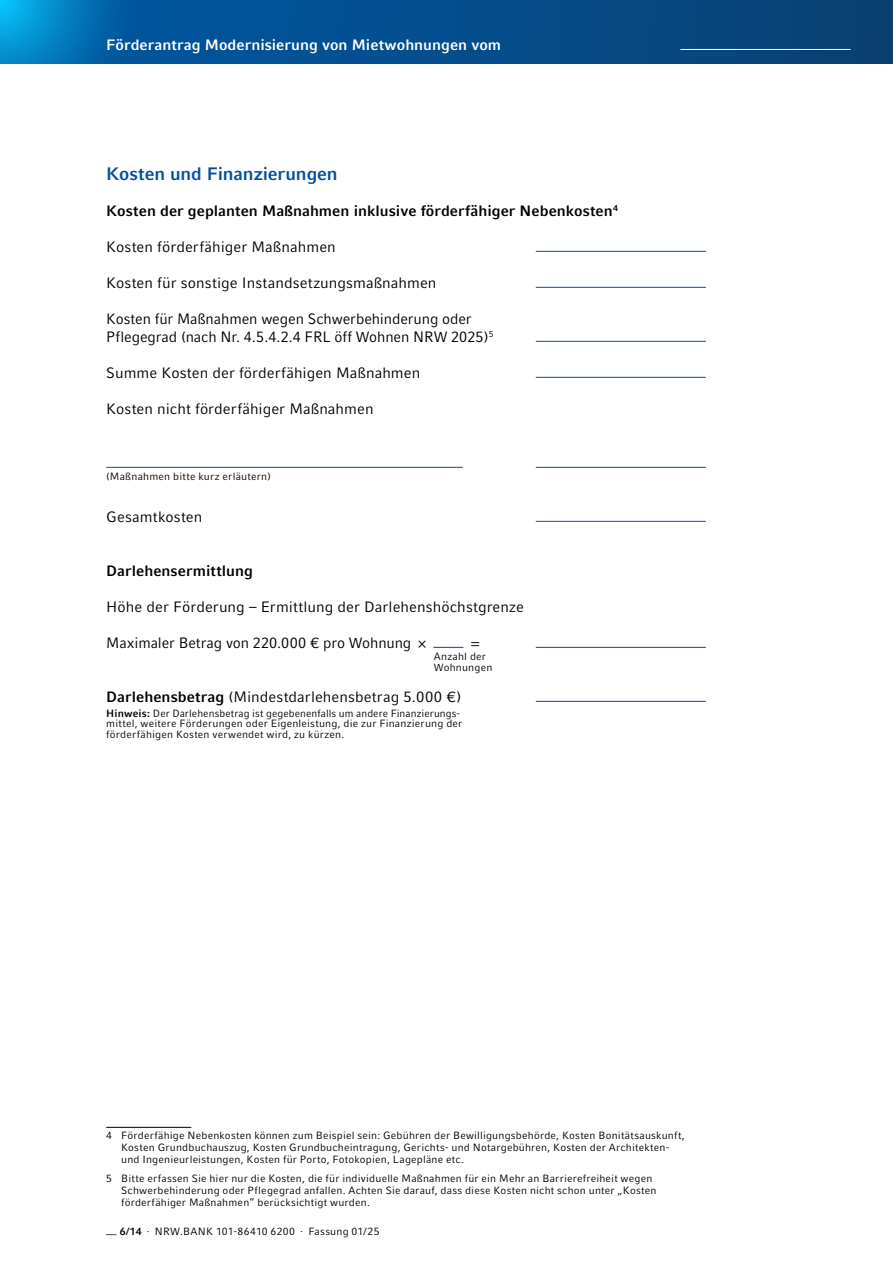
<style>
.page{position:relative;width:893px;height:1263px;background:#fff}
.page>*{position:absolute;margin:0;border:0;box-sizing:border-box;transform-origin:0 0}
.HL_Kapitel_HL{font:700 18px "Compatil Fact LT Pro";letter-spacing:-.01em;color:#024da1}
.G_G__LZ{font:15px/18px "Compatil Fact LT Pro";color:#000}
.G_G_Bold_LZ{font:700 15px "Compatil Fact LT Pro";color:#000}
.t1{font:700 15px "Compatil Fact LT Pro";color:#fff}
.Fuss_Norm_End_Fußnote{font:10.5px/12px "Compatil Fact LT Pro";letter-spacing:.02em;color:#000}
._7_Punkt{font:10.5px/10.5px "Compatil Fact LT Pro";letter-spacing:.015em;color:#000}
.G_G_frei{font:10.5px/10.5px "Compatil Fact LT Pro";letter-spacing:.02em;color:#000}
.s1{font-weight:700}
</style>
<div class="page">
<svg style="left:0;top:0;width:893px;height:64px;background:#045290"></svg>
<hr style="left:680px;top:49px;width:170px;height:1px;background:#fff">
<hr style="left:536px;top:251px;width:170px;height:1px;background:#024da1">
<hr style="left:536px;top:287px;width:170px;height:1px;background:#024da1">
<hr style="left:536px;top:341px;width:170px;height:1px;background:#024da1">
<hr style="left:536px;top:377px;width:170px;height:1px;background:#024da1">
<hr style="left:106px;top:467px;width:357px;height:1px;background:#024da1">
<hr style="left:536px;top:467px;width:170px;height:1px;background:#024da1">
<hr style="left:536px;top:521px;width:170px;height:1px;background:#024da1">
<hr style="left:433px;top:647px;width:30px;height:1px;background:#024da1">
<hr style="left:536px;top:647px;width:170px;height:1px;background:#024da1">
<hr style="left:536px;top:701px;width:170px;height:1px;background:#024da1">
<hr style="left:106px;top:1127px;width:85px;height:1px;background:#000">
<h2 class="t1" style="left:106px;top:36px;width:396px">Förderantrag Modernisierung von Mietwohnungen vom</h2>
<h2 class="HL_Kapitel_HL" style="left:106px;top:163px;width:233px">Kosten und Finanzierungen</h2>
<p class="G_G_Bold_LZ" style="left:106px;top:202px;width:513px">Kosten der geplanten Maßnahmen inklusive förderfähiger Nebenkosten<sup>4</sup></p>
<p class="G_G__LZ" style="left:106px;top:237px;width:231px">Kosten förderfähiger Maßnahmen</p>
<p class="G_G__LZ" style="left:106px;top:273px;width:332px">Kosten für sonstige Instandsetzungsmaßnahmen</p>
<p class="G_G__LZ" style="left:106px;top:309px;width:389px">Kosten für Maßnahmen wegen Schwerbehinderung oder<br>Pflegegrad (nach Nr. 4.5.4.2.4 FRL öff Wohnen NRW 2025)<sup>5</sup></p>
<p class="G_G__LZ" style="left:106px;top:363px;width:316px">Summe Kosten der förderfähigen Maßnahmen</p>
<p class="G_G__LZ" style="left:106px;top:399px;width:269px">Kosten nicht förderfähiger Maßnahmen</p>
<p class="_7_Punkt" style="left:106px;top:471px;width:166px">(Maßnahmen bitte kurz erläutern)</p>
<p class="G_G__LZ" style="left:106px;top:507px;width:98px">Gesamtkosten</p>
<p class="G_G_Bold_LZ" style="left:106px;top:562px;width:148px">Darlehensermittlung</p>
<p class="G_G__LZ" style="left:106px;top:597px;width:419px">Höhe der Förderung – Ermittlung der Darlehenshöchstgrenze</p>
<p class="G_G__LZ" style="left:106px;top:633px;width:322px">Maximaler Betrag von 220.000 € pro Wohnung ×</p>
<p class="G_G__LZ" style="left:471px;top:633px;width:10px">=</p>
<p class="G_G__LZ" style="left:106px;top:687px;width:357px"><span class="s1">Darlehensbetrag</span> (Mindestdarlehensbetrag 5.000 €)</p>
<p class="G_G_frei" style="left:434px;top:651px;width:60px">Anzahl der<br>Wohnungen</p>
<p class="_7_Punkt" style="left:106px;top:708px;width:358px"><span class="s1">Hinweis:</span> Der Darlehensbetrag ist gegebenenfalls um andere Finanzierungs&shy;mittel, weitere Förderungen oder Eigenleistung, die zur Finanzierung der förderfähigen Kosten verwendet wird, zu kürzen.</p>
<p class="Fuss_Norm_End_Fußnote" style="left:121px;top:1130px;width:565px;text-indent:-15px">4 Förderfähige Nebenkosten können zum Beispiel sein: Gebühren der Bewilligungsbehörde, Kosten Bonitätsauskunft,<br>Kosten Grundbuchauszug, Kosten Grundbucheintragung, Gerichts- und Notargebühren, Kosten der Architekten&shy;und Ingenieurleistungen, Kosten für Porto, Fotokopien, Lagepläne etc.</p>
<p class="Fuss_Norm_End_Fußnote" style="left:121px;top:1172px;width:537px;text-indent:-15px">5 Bitte erfassen Sie hier nur die Kosten, die für individuelle Maßnahmen für ein Mehr an Barrierefreiheit wegen<br>Schwerbehinderung oder Pflegegrad anfallen. Achten Sie darauf, dass diese Kosten nicht schon unter „Kosten förderfähiger Maßnahmen“ berücksichtigt wurden.</p>
<p class="Fuss_Norm_End_Fußnote" style="left:106px;top:1225px;width:275px">— <span class="s1">6/14</span> · NRW.BANK 101-86410 6200 · Fassung 01/25</p>
</div>
